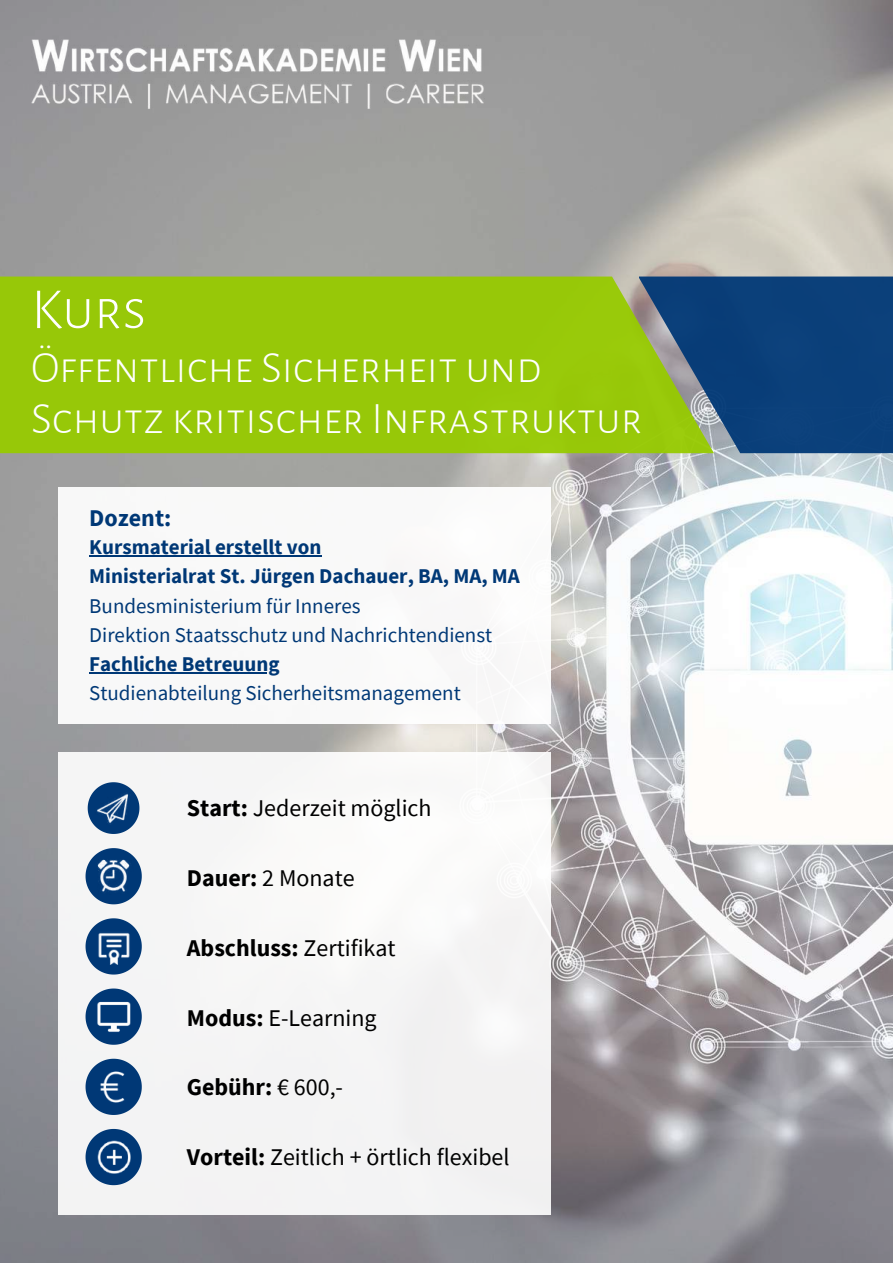
<style>
.page{position:relative;width:893px;height:1264px;background:#fff}
.page>*{position:absolute;margin:0;border:0;box-sizing:border-box;transform-origin:0 0}
.t1{font:300 58.5px "Alegreya Sans SC";color:#fff}
.t2{font:300 45px/50.6px "Alegreya Sans SC";color:#fff}
.t3{font:24px "Source Sans Pro";color:#000}
.t4{font:700 24px "Source Sans Pro";color:#000}
.t5{font:700 24px "Source Sans Pro";color:#003876}
.t6{font:21px/29.2px "Source Sans Pro";color:#003876}
.t7{font:700 21px/29.2px "Source Sans Pro";color:#003876}
.s1{font-weight:700}
.s2{font-weight:400}
</style>
<div class="page">
<img style="left:0;top:0;width:892px;height:1262px">
<div style="left:0;top:276px;width:638px;height:177px;background:#97c808"></div>
<svg style="left:638px;top:276px;width:254px;height:177px;background:#295871"></svg>
<div style="left:58px;top:752px;width:493px;height:462px;background:#f5f5f5"></div>
<svg style="left:85px;top:1058px;width:57px;height:56px"></svg>
<img style="left:94px;top:1069px;width:37px;height:34px">
<svg style="left:85px;top:848px;width:57px;height:56px"></svg>
<img style="left:93px;top:858px;width:40px;height:36px">
<svg style="left:88px;top:782px;width:51px;height:52px"></svg>
<img style="left:95px;top:792px;width:36px;height:32px">
<svg style="left:85px;top:918px;width:57px;height:56px"></svg>
<img style="left:95px;top:927px;width:37px;height:37px">
<svg style="left:85px;top:988px;width:57px;height:56px"></svg>
<img style="left:97px;top:999px;width:34px;height:34px">
<svg style="left:85px;top:1128px;width:57px;height:57px"></svg>
<img style="left:95px;top:1137px;width:38px;height:38px">
<div style="left:58px;top:486px;width:492px;height:238px;background:#f9f9f8"></div>
<img style="left:31px;top:34px;width:453px;height:76px">
<hr style="left:89px;top:555px;width:232px;height:1px;background:#003876">
<hr style="left:89px;top:672px;width:190px;height:1px;background:#003876">
<h1 class="t1" style="left:31px;top:281px;width:117px">Kurs</h1>
<h2 class="t2" style="left:31px;top:343px;width:612px">Öffentliche Sicherheit und<br>Schutz kritischer Infrastruktur</h2>
<p class="t5" style="left:89px;top:502px;width:84px">Dozent:</p>
<p class="t7" style="left:89px;top:532px;width:432px">Kursmaterial erstellt von<br>Ministerialrat St. Jürgen Dachauer, BA, MA, MA</p>
<p class="t6" style="left:89px;top:590px;width:404px">Bundesministerium für Inneres<br>Direktion Staatsschutz und Nachrichtendienst</p>
<p class="t7" style="left:89px;top:649px;width:192px">Fachliche Betreuung</p>
<p class="t6" style="left:89px;top:678px;width:373px">Studienabteilung Sicherheitsmanagement</p>
<p class="t3" style="left:187px;top:792px;width:246px"><span class="s1">Start:</span> Jederzeit möglich</p>
<p class="t3" style="left:187px;top:862px;width:169px"><span class="s1">Dauer:</span> 2 Monate</p>
<p class="t4" style="left:187px;top:932px;width:210px">Abschluss: <span class="s2">Zertifikat</span></p>
<p class="t3" style="left:187px;top:1002px;width:191px"><span class="s1">Modus:</span> E-Learning</p>
<p class="t4" style="left:187px;top:1071px;width:158px">Gebühr: <span class="s2">€ 600,-</span></p>
<p class="t3" style="left:187px;top:1141px;width:324px"><span class="s1">Vorteil:</span> Zeitlich + örtlich flexibel</p>
</div>
